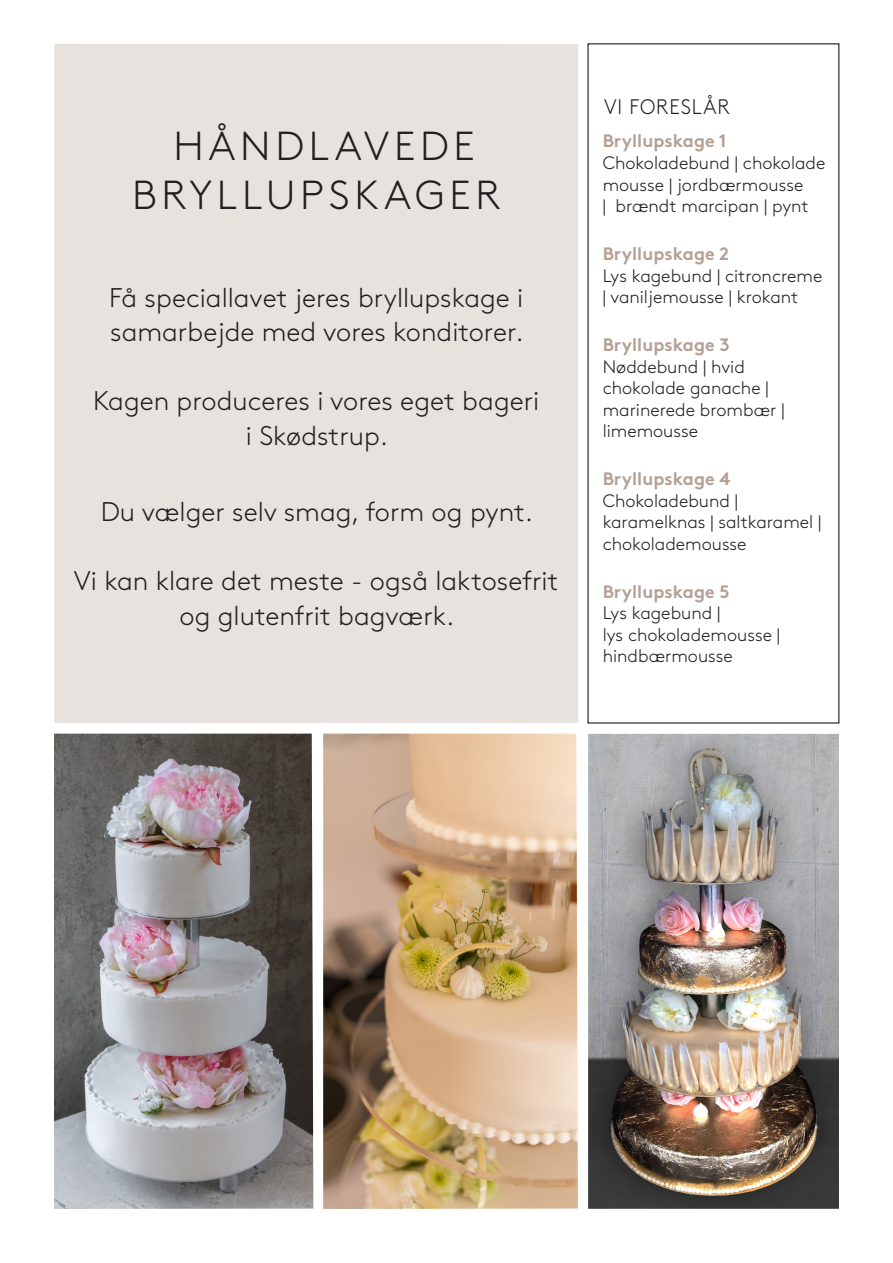
<style>
.page{position:relative;width:893px;height:1263px;background:#fff}
.page>*{position:absolute;margin:0;border:0;box-sizing:border-box;transform-origin:0 0}
.t1{font:300 40.5px "Brown";letter-spacing:.12em;color:#231f20}
.t2{font:300 27px/34.5px "Brown";color:#231f20}
.t3{font:300 21px "Brown";letter-spacing:.045em;color:#231f20;scale:.95 1}
.t4{font:300 18px/21.6px "Brown";color:#231f20}
.t5{font:700 18px "Brown";color:#b4a196}
</style>
<div class="page">
<div style="left:54px;top:44px;width:524px;height:679px;background:#e8e2df"></div>
<img style="left:54px;top:734px;width:259px;height:475px">
<img style="left:588px;top:734px;width:251px;height:475px">
<img style="left:323px;top:734px;width:255px;height:475px">
<p class="t1" style="left:174px;top:117px;width:303px">HÅNDLAVEDE</p>
<p class="t1" style="left:132px;top:165px;width:370px">BRYLLUPSKAGER</p>
<p class="t2" style="left:109px;top:278px;width:416px">Få speciallavet jeres bryllupskage i samarbejde med vores konditorer.</p>
<p class="t2" style="left:93px;top:382px;width:448px">Kagen produceres i vores eget bageri</p>
<p class="t2" style="left:246px;top:416px;width:143px">i Skødstrup.</p>
<p class="t2" style="left:101px;top:493px;width:434px">Du vælger selv smag, form og pynt.</p>
<p class="t2" style="left:74px;top:562px;width:486px;text-align:center">Vi kan klare det meste - også laktosefrit og glutenfrit bagværk.</p>
<p class="t3" style="left:604px;top:91px;width:134px">VI FORESLÅR</p>
<p class="t5" style="left:603px;top:127px;width:125px">Bryllupskage 1</p>
<p class="t4" style="left:603px;top:151px;width:224px">Chokoladebund | chokolade</p>
<p class="t4" style="left:603px;top:172px;width:208px">mousse | jordbærmousse | brændt marcipan | pynt</p>
<p class="t5" style="left:603px;top:239px;width:128px">Bryllupskage 2</p>
<p class="t4" style="left:603px;top:263px;width:221px">Lys kagebund | citroncreme</p>
<p class="t4" style="left:603px;top:285px;width:197px">| vaniljemousse | krokant</p>
<p class="t5" style="left:603px;top:330px;width:129px">Bryllupskage 3</p>
<p class="t4" style="left:603px;top:354px;width:144px">Nøddebund | hvid</p>
<p class="t4" style="left:603px;top:376px;width:168px">chokolade ganache |</p>
<p class="t4" style="left:603px;top:397px;width:183px">marinerede brombær |</p>
<p class="t4" style="left:603px;top:419px;width:97px">limemousse</p>
<p class="t5" style="left:603px;top:464px;width:129px">Bryllupskage 4</p>
<p class="t4" style="left:603px;top:488px;width:137px">Chokoladebund |</p>
<p class="t4" style="left:603px;top:510px;width:220px">karamelknas | saltkaramel |</p>
<p class="t4" style="left:603px;top:531px;width:145px">chokolademousse</p>
<p class="t5" style="left:603px;top:577px;width:129px">Bryllupskage 5</p>
<p class="t4" style="left:603px;top:601px;width:119px">Lys kagebund |</p>
<p class="t4" style="left:603px;top:622px;width:179px">lys chokolademousse |</p>
<p class="t4" style="left:603px;top:644px;width:132px">hindbærmousse</p>
</div>
